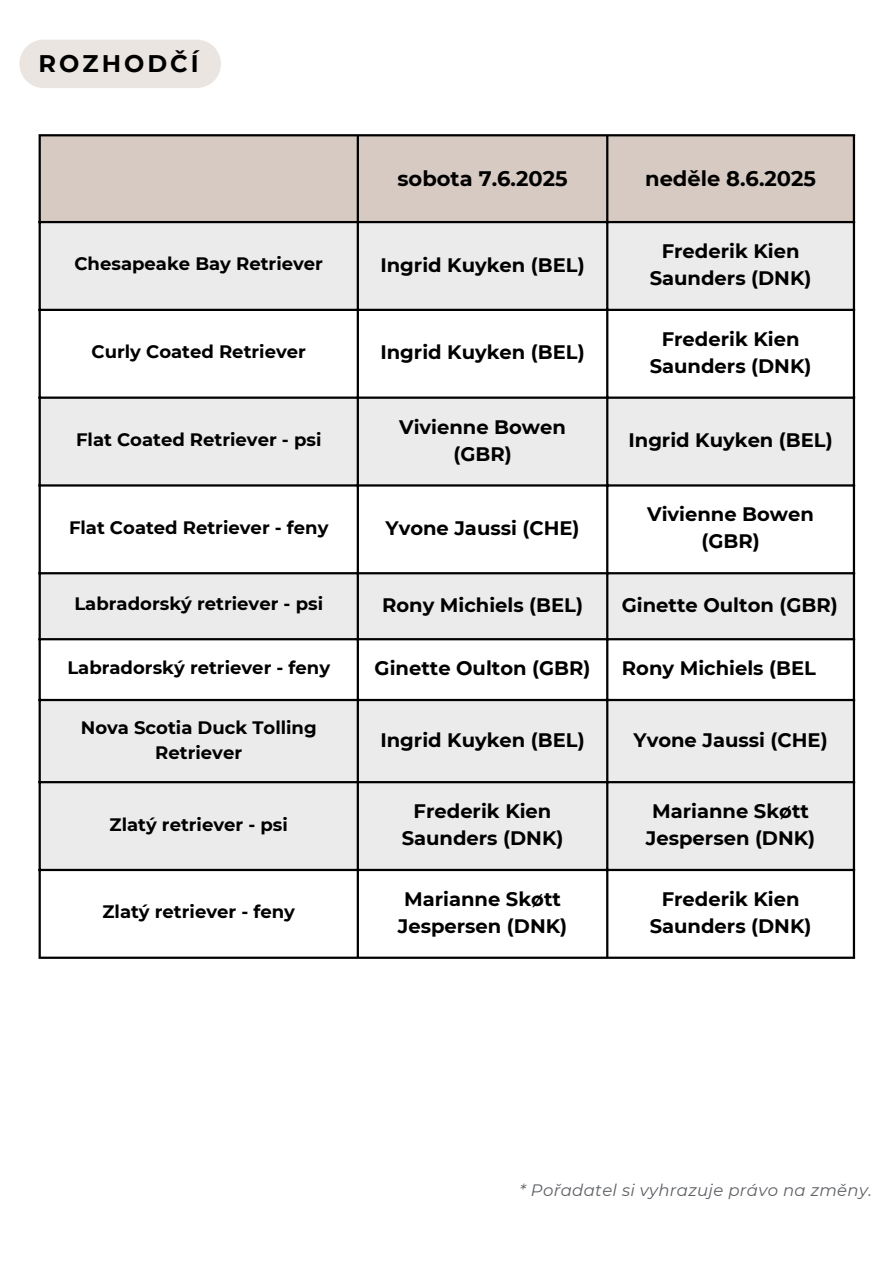
<style>
.page{position:relative;width:894px;height:1264px;background:#fff}
.page>*{position:absolute;margin:0;border:0;box-sizing:border-box;transform-origin:0 0}
.t1{font:700 24px "Montserrat";letter-spacing:.125em;color:#000}
.t2{font:700 21px "Montserrat";color:#000}
.t3{font:700 19.5px/27px "Montserrat";color:#000;text-align:center}
.t4{font:700 18px/24.8px "Montserrat";color:#000;text-align:center}
.t5{font:italic 16.5px "Montserrat";letter-spacing:.02em;color:#5d6064}
</style>
<div class="page">
<div style="left:19px;top:40px;width:202px;height:48px;background:#ebe5e1;border-radius:24px"></div>
<div style="left:41px;top:136px;width:811px;height:85px;background:#d6cac2"></div>
<svg style="left:41px;top:223px;width:811px;height:645px;fill:#ebebeb"></svg>
<div style="left:357px;top:485px;width:250px;height:88px;background:#fff"></div>
<hr style="left:39px;top:136px;width:2px;height:820px;background:#000">
<hr style="left:356px;top:136px;width:3px;height:820px;background:#000">
<hr style="left:606px;top:136px;width:2px;height:820px;background:#000">
<hr style="left:852px;top:136px;width:2px;height:820px;background:#000">
<hr style="left:39px;top:134px;width:815px;height:2px;background:#000">
<hr style="left:39px;top:221px;width:815px;height:2px;background:#000">
<hr style="left:39px;top:309px;width:815px;height:2px;background:#000">
<hr style="left:39px;top:396px;width:815px;height:3px;background:#000">
<hr style="left:39px;top:484px;width:815px;height:2px;background:#000">
<hr style="left:39px;top:572px;width:815px;height:2px;background:#000">
<hr style="left:39px;top:638px;width:815px;height:2px;background:#000">
<hr style="left:39px;top:699px;width:815px;height:2px;background:#000">
<hr style="left:39px;top:781px;width:815px;height:2px;background:#000">
<hr style="left:39px;top:868px;width:815px;height:3px;background:#000">
<hr style="left:39px;top:956px;width:815px;height:2px;background:#000">
<h1 class="t1" style="left:39px;top:48px;width:162px">ROZHODČÍ</h1>
<p class="t2" style="left:397px;top:166px;width:172px">sobota 7.6.2025</p>
<p class="t2" style="left:645px;top:166px;width:172px">neděle 8.6.2025</p>
<p class="t4" style="left:74px;top:252px;width:250px">Chesapeake Bay Retriever</p>
<p class="t3" style="left:380px;top:251px;width:206px">Ingrid Kuyken (BEL)</p>
<p class="t4" style="left:91px;top:339px;width:216px">Curly Coated Retriever</p>
<p class="t3" style="left:380px;top:339px;width:206px">Ingrid Kuyken (BEL)</p>
<p class="t4" style="left:76px;top:427px;width:247px">Flat Coated Retriever - psi</p>
<p class="t3" style="left:399px;top:413px;width:168px">Vivienne Bowen (GBR)</p>
<p class="t4" style="left:69px;top:515px;width:261px">Flat Coated Retriever - feny</p>
<p class="t3" style="left:385px;top:514px;width:196px">Yvone Jaussi (CHE)</p>
<p class="t3" style="left:649px;top:237px;width:163px">Frederik Kien<br>Saunders (DNK)</p>
<p class="t3" style="left:649px;top:325px;width:163px">Frederik Kien<br>Saunders (DNK)</p>
<p class="t3" style="left:628px;top:426px;width:206px">Ingrid Kuyken (BEL)</p>
<p class="t3" style="left:647px;top:501px;width:168px">Vivienne Bowen (GBR)</p>
<p class="t4" style="left:74px;top:591px;width:250px">Labradorský retriever - psi</p>
<p class="t3" style="left:382px;top:591px;width:202px">Rony Michiels (BEL)</p>
<p class="t3" style="left:621px;top:591px;width:217px">Ginette Oulton (GBR)</p>
<p class="t4" style="left:67px;top:655px;width:264px">Labradorský retriever - feny</p>
<p class="t3" style="left:374px;top:654px;width:217px">Ginette Oulton (GBR)</p>
<p class="t3" style="left:621px;top:654px;width:195px">Rony Michiels (BEL</p>
<p class="t4" style="left:81px;top:715px;width:237px">Nova Scotia Duck Tolling<br>Retriever</p>
<p class="t4" style="left:110px;top:811px;width:180px">Zlatý retriever - psi</p>
<p class="t4" style="left:102px;top:899px;width:194px">Zlatý retriever - feny</p>
<p class="t3" style="left:380px;top:726px;width:206px">Ingrid Kuyken (BEL)</p>
<p class="t3" style="left:633px;top:726px;width:196px">Yvone Jaussi (CHE)</p>
<p class="t3" style="left:401px;top:797px;width:163px">Frederik Kien<br>Saunders (DNK)</p>
<p class="t3" style="left:645px;top:797px;width:171px">Marianne Skøtt<br>Jespersen (DNK)</p>
<p class="t3" style="left:398px;top:885px;width:171px">Marianne Skøtt<br>Jespersen (DNK)</p>
<p class="t3" style="left:649px;top:885px;width:163px">Frederik Kien<br>Saunders (DNK)</p>
<p class="t5" style="left:519px;top:1179px;width:353px">* Pořadatel si vyhrazuje právo na změny.</p>
</div>
